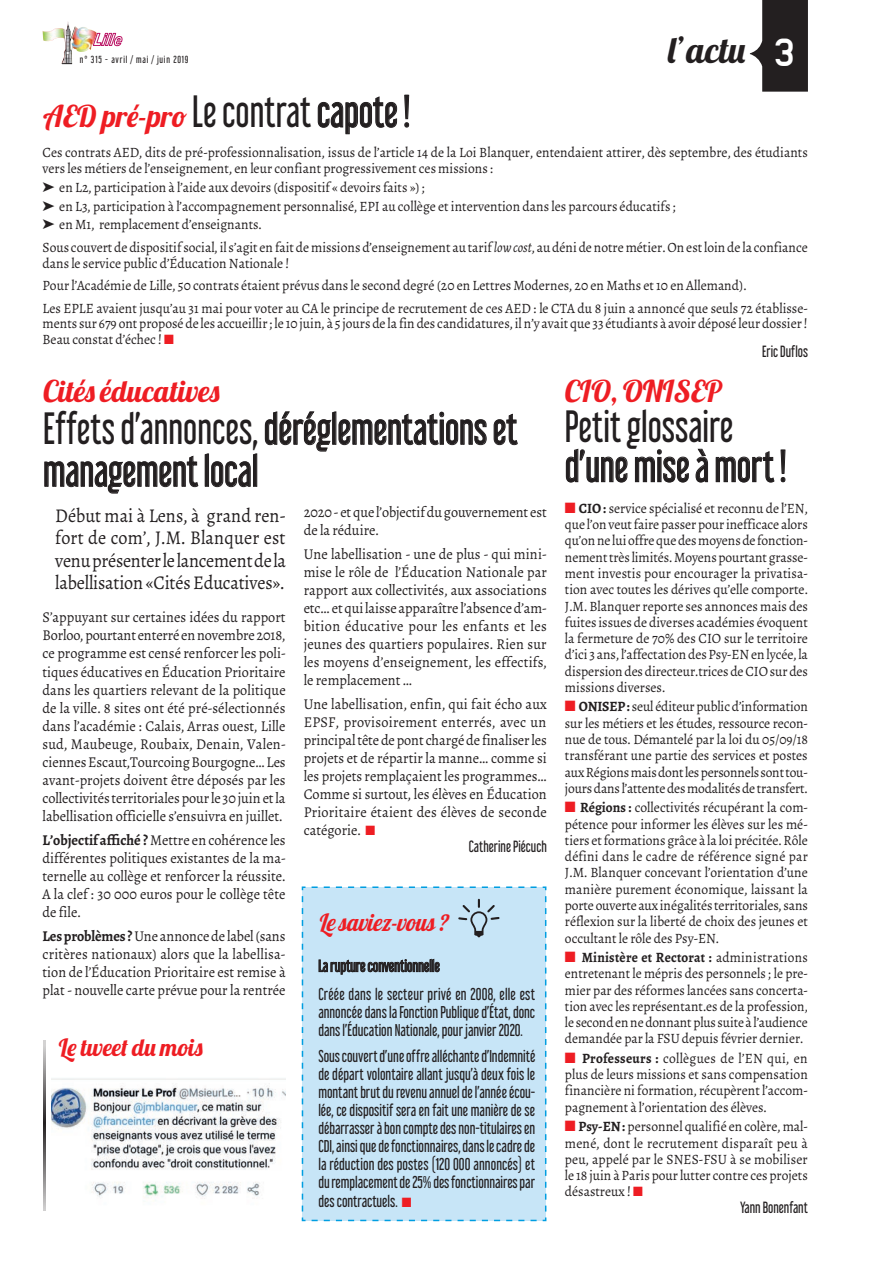
<style>
.page{position:relative;width:893px;height:1263px;background:#fff}
.page>*{position:absolute;margin:0;border:0;box-sizing:border-box;transform-origin:0 0}
.t1{font:39.75px/39.8px "Libel Suit Rg";color:#231f20;scale:.92 1}
.t2{font:35.85px "Lobster 1.4";color:#231f20}
.t3{font:30px "Lobster 1.4";color:#ee1d23}
.t4{font:24px "Lobster 1.4";color:#ee1d23;scale:.92 1}
.t5{font:24px "Lobster 1.4";color:#ee1d23}
.t6{font:19.5px/22.5px "Alegreya";letter-spacing:-.01em;color:#231f20;text-align:justify;scale:.93 1}
.t7{font:15px/18px "Alegreya";color:#231f20;text-align:justify;scale:.95 1}
.t8{font:15px/18px "Libel Suit Rg";color:#231f20;scale:.95 1}
.t9{font:14.25px/16.2px "Alegreya";color:#231f20;scale:.95 1}
.t10{font:14.25px/16.2px "Alegreya";color:#231f20;text-align:justify;scale:.94 1}
.t11{font:14.25px "Libel Suit Rg";color:#231f20;scale:.95 1}
.t12{font:9px "Libel Suit Rg";letter-spacing:.09em;color:#231f20}
.s1{font-family:"Lobster 1.4";font-size:30px;color:#ee1d23}
.s2{font-family:"Lastwaerkbold";font-size:39px;color:#fff}
.s3{font-style:italic}
.s4{color:#ee1d23}
.s5{font-weight:700}
</style>
<div class="page">
<div style="left:301px;top:886px;width:246px;height:336px;background:#c7e5f7"></div>
<svg style="left:750px;top:0;width:58px;height:92px"></svg>
<svg style="left:318px;top:96px;width:79px;height:38px"></svg>
<svg style="left:404px;top:95px;width:5px;height:33px"></svg>
<img style="left:42px;top:22px;width:55px;height:42px">
<svg style="left:93px;top:33px;width:29px;height:13px"></svg>
<svg style="left:566px;top:449px;width:62px;height:34px"></svg>
<svg style="left:635px;top:449px;width:54px;height:34px"></svg>
<svg style="left:695px;top:448px;width:13px;height:35px"></svg>
<svg style="left:716px;top:449px;width:70px;height:34px"></svg>
<svg style="left:265px;top:411px;width:222px;height:41px"></svg>
<svg style="left:493px;top:413px;width:25px;height:32px"></svg>
<svg style="left:44px;top:455px;width:154px;height:39px"></svg>
<svg style="left:205px;top:453px;width:52px;height:34px"></svg>
<hr style="left:43px;top:1040px;width:2px;height:170px;background:#231f20">
<img style="left:51px;top:1078px;width:235px;height:121px">
<svg style="left:319px;top:959px;width:121px;height:15px;background:#78858f"></svg>
<svg style="left:458px;top:900px;width:42px;height:37px;background:#afc8d7"></svg>
<p class="t12" style="left:80px;top:53px;width:110px">n° 315 - avril / mai / juin 2019</p>
<h1 class="t1" style="left:43px;top:87px;width:400px"><span class="s1">AED pré-pro</span> Le contrat capote!</h1>
<h2 class="t2" style="left:668px;top:27px;width:128px">l’actu <span class="s2">3</span></h2>
<p class="t9" style="left:43px;top:145px;width:807px;line-height:15.8px">Ces contrats AED, dits de pré-professionnalisation, issus de l’article 14 de la Loi Blanquer, entendaient attirer, dès septembre, des étudiants vers les métiers de l’enseignement, en leur confiant progressivement ces missions :</p>
<p class="t9" style="left:43px;top:178px;width:668px;line-height:18.8px">➤ en L2, participation à l’aide aux devoirs (dispositif « devoirs faits ») ;<br>➤ en L3, participation à l’accompagnement personnalisé, EPI au collège et intervention dans les parcours éducatifs ; ➤ en M1, remplacement d’enseignants.</p>
<p class="t9" style="left:43px;top:239px;width:807px;line-height:15.8px">Sous couvert de dispositif social, il s’agit en fait de missions d’enseignement au tarif <span class="s3">low cost</span>, au déni de notre métier. On est loin de la confiance dans le service public d’Éducation Nationale !</p>
<p class="t9" style="left:43px;top:274px;width:807px;line-height:22.5px">Pour l’Académie de Lille, 50 contrats étaient prévus dans le second degré (20 en Lettres Modernes, 20 en Maths et 10 en Allemand).<br>Les EPLE avaient jusqu’au 31 mai pour voter au CA le principe de recrutement de ces AED : le CTA du 8 juin a annoncé que seuls 72 établisse-</p>
<p class="t9" style="left:43px;top:315px;width:807px">ments sur 679 ont proposé de les accueillir ; le 10 juin, à 5 jours de la fin des candidatures, il n’y avait que 33 étudiants à avoir déposé leur dossier !<br>Beau constat d’échec ! <span class="s4">■</span></p>
<p class="t11" style="left:762px;top:340px;width:50px">Eric Duflos</p>
<h3 class="t3" style="left:565px;top:372px;width:159px">CIO, ONISEP</h3>
<h1 class="t1" style="left:565px;top:402px;width:242px">Petit glossaire d’une mise à mort!</h1>
<p class="t9" style="left:565px;top:500px;width:257px;text-align:justify"><span class="s4">■</span> <span class="s5">CIO :</span> service spécialisé et reconnu de l’EN, que l’on veut faire passer pour inefficace alors qu’on ne lui offre que des moyens de fonction&shy;nement très limités. Moyens pourtant grasse&shy;ment investis pour encourager la privatisa&shy;tion avec toutes les dérives qu’elle comporte.<br>J.M. Blanquer reporte ses annonces mais des fuites issues de diverses académies évoquent la fermeture de 70% des CIO sur le territoire d’ici 3 ans, l’affectation des Psy-EN en lycée, la dispersion des directeur.trices de CIO sur des missions diverses.</p>
<p class="t9" style="left:565px;top:699px;width:257px;text-align:justify"><span class="s4">■</span> <span class="s5">ONISEP :</span> seul éditeur public d’information sur les métiers et les études, ressource recon&shy;nue de tous. Démantelé par la loi du 05/09/18 transférant une partie des services et postes aux Régions mais dont les personnels sont tou&shy;jours dans l’attente des modalités de transfert.</p>
<p class="t9" style="left:565px;top:799px;width:257px;text-align:justify"><span class="s4">■</span> <span class="s5">Régions :</span> collectivités récupérant la com&shy;pétence pour informer les élèves sur les mé&shy;tiers et formations grâce à la loi précitée. Rôle défini dans le cadre de référence signé par J.M. Blanquer concevant l’orientation d’une manière purement économique, laissant la porte ouverte aux inégalités territoriales, sans réflexion sur la liberté de choix des jeunes et occultant le rôle des Psy-EN.</p>
<p class="t10" style="left:565px;top:949px;width:260px"><span class="s4">■</span> <span class="s5">Ministère et Rectorat :</span> administrations entretenant le mépris des personnels ; le pre&shy;mier par des réformes lancées sans concerta&shy;tion avec les représentant.es de la profession, le second en ne donnant plus suite à l’audience demandée par la FSU depuis février dernier.</p>
<p class="t9" style="left:565px;top:1050px;width:257px;text-align:justify"><span class="s4">■</span> <span class="s5">Professeurs :</span> collègues de l’EN qui, en plus de leurs missions et sans compensation financière ni formation, récupèrent l’accom&shy;pagnement à l’orientation des élèves.</p>
<p class="t9" style="left:565px;top:1118px;width:257px;text-align:justify"><span class="s4">■</span> <span class="s5">Psy-EN :</span> personnel qualifié en colère, mal&shy;mené, dont le recrutement disparaît peu à peu, appelé par le SNES-FSU à se mobiliser le 18 juin à Paris pour lutter contre ces projets désastreux ! <span class="s4">■</span></p>
<p class="t11" style="left:740px;top:1195px;width:73px">Yann Bonenfant</p>
<h3 class="t3" style="left:43px;top:372px;width:178px">Cités éducatives</h3>
<h1 class="t1" style="left:43px;top:403px;width:517px;line-height:42px">Effets d’annonces, déréglementations et management local</h1>
<h3 class="t6" style="left:55px;top:504px;width:249px">Début mai à Lens, à grand ren&shy;fort de com’, J.M. Blanquer est venu présenter le lancement de la labellisation «Cités Educatives».</h3>
<p class="t7" style="left:43px;top:609px;width:258px">S’appuyant sur certaines idées du rapport Borloo, pourtant enterré en novembre 2018, ce programme est censé renforcer les poli&shy;tiques éducatives en Éducation Prioritaire dans les quartiers relevant de la politique de la ville. 8 sites ont été pré-sélectionnés dans l’académie : Calais, Arras ouest, Lille sud, Maubeuge, Roubaix, Denain, Valen&shy;ciennes Escaut,Tourcoing Bourgogne… Les avant-projets doivent être déposés par les collectivités territoriales pour le 30 juin et la labellisation officielle s’ensuivra en juillet.</p>
<p class="t7" style="left:43px;top:831px;width:257px"><span class="s5">L’objectif affiché ?</span> Mettre en cohérence les différentes politiques existantes de la ma&shy;ternelle au collège et renforcer la réussite.<br>A la clef : 30 000 euros pour le collège tête de file.</p>
<p class="t7" style="left:43px;top:927px;width:257px"><span class="s5">Les problèmes ?</span> Une annonce de label (sans critères nationaux) alors que la labellisa&shy;tion de l’Éducation Prioritaire est remise à plat - nouvelle carte prévue pour la rentrée</p>
<p class="t7" style="left:304px;top:503px;width:257px">2020 - et que l’objectif du gouvernement est de la réduire.</p>
<p class="t7" style="left:304px;top:545px;width:258px">Une labellisation - une de plus - qui mini&shy;mise le rôle de l’Éducation Nationale par rapport aux collectivités, aux associations etc… et qui laisse apparaître l’absence d’am&shy;bition éducative pour les enfants et les jeunes des quartiers populaires. Rien sur les moyens d’enseignement, les effectifs, le remplacement …</p>
<p class="t7" style="left:304px;top:695px;width:258px">Une labellisation, enfin, qui fait écho aux EPSF, provisoirement enterrés, avec un principal tête de pont chargé de finaliser les projets et de répartir la manne… comme si les projets remplaçaient les programmes… Comme si surtout, les élèves en Éducation Prioritaire étaient des élèves de seconde catégorie. <span class="s4">■</span></p>
<p class="t11" style="left:469px;top:834px;width:84px">Catherine Piécuch</p>
<h3 class="t4" style="left:318px;top:907px;width:147px">Le saviez-vous ?</h3>
<p class="t8" style="left:318px;top:950px;width:230px;line-height:28.7px">La rupture conventionnelle<br>Créée dans le secteur privé en 2008, elle est</p>
<p class="t8" style="left:318px;top:1002px;width:230px">annoncée dans la Fonction Publique d’État, donc dans l’Éducation Nationale, pour janvier 2020.</p>
<p class="t8" style="left:318px;top:1045px;width:230px;text-align:justify">Sous couvert d’une offre alléchante d’Indemnité de départ volontaire allant jusqu’à deux fois le montant brut du revenu annuel de l’année écou&shy;lée, ce dispositif sera en fait une manière de se débarrasser à bon compte des non-titulaires en CDI, ainsi que de fonctionnaires, dans le cadre de la réduction des postes (120 000 annoncés) et du remplacement de 25% des fonctionnaires par</p>
<p class="t8" style="left:318px;top:1191px;width:100px">des contractuels. <span class="s4">■</span></p>
<h3 class="t5" style="left:59px;top:1032px;width:145px">Le tweet du mois</h3>
</div>
